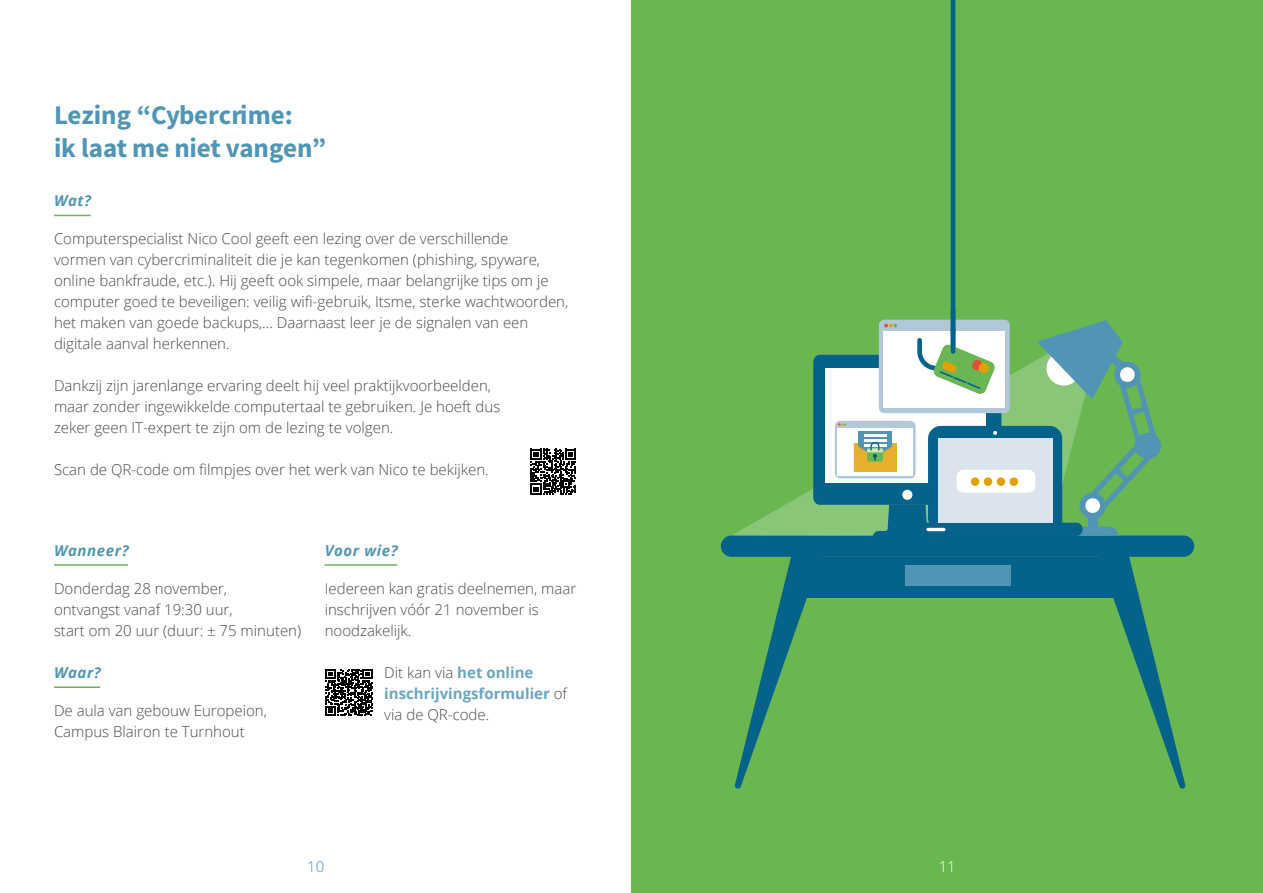
<style>
.page{position:relative;width:1263px;height:893px;background:#fff}
.page>*{position:absolute;margin:0;border:0;box-sizing:border-box;transform-origin:0 0}
.t1{font:27px/32.4px "Source Sans Variable";color:#5096b4}
.t2{font:300 15px/21px "Open Sans";color:#4a4a49}
.t3{font:700 15px/21px "Open Sans";color:#6ca5c0}
.t4{font:italic 700 15px "Open Sans";letter-spacing:.04em;color:#5096b4}
.t5{font:300 15px "Open Sans";color:#5096b4}
.t6{font:300 15px "Open Sans";color:#fff}
.s1{font-weight:300;color:#4a4a49}
</style>
<div class="page">
<div style="left:631px;top:0;width:632px;height:893px;background:#6ab651"></div>
<hr style="left:54px;top:215px;width:37px;height:1px;background:#6ab651">
<hr style="left:54px;top:564px;width:74px;height:2px;background:#6ab651">
<hr style="left:54px;top:686px;width:46px;height:2px;background:#6ab651">
<hr style="left:325px;top:564px;width:72px;height:2px;background:#6ab651">
<div style="left:721px;top:535px;width:473px;height:22px;background:#04628b;border-radius:11px"></div>
<div style="left:794px;top:557px;width:332px;height:40px;background:#04628b"></div>
<svg style="left:734px;top:556px;width:90px;height:233px"></svg>
<svg style="left:731px;top:354px;width:123px;height:182px"></svg>
<div style="left:813px;top:355px;width:188px;height:150px;background:#04628b;border-radius:7px"></div>
<div style="left:825px;top:368px;width:161px;height:114px;background:#fff"></div>
<svg style="left:835px;top:421px;width:81px;height:57px"></svg>
<div style="left:838px;top:428px;width:75px;height:47px;background:#fff"></div>
<svg style="left:838px;top:423px;width:8px;height:3px"></svg>
<hr style="left:951px;top:0;width:4px;height:332px;background:#04628b">
<svg style="left:854px;top:320px;width:332px;height:469px"></svg>
<svg style="left:326px;top:669px;width:47px;height:47px"></svg>
<svg style="left:530px;top:449px;width:46px;height:46px"></svg>
<h1 class="t1" style="left:54px;top:99px;width:274px">Lezing “Cybercrime:<br>ik laat me niet vangen”</h1>
<p class="t4" style="left:54px;top:190px;width:39px">Wat?</p>
<p class="t2" style="left:54px;top:228px;width:516px">Computerspecialist Nico Cool geeft een lezing over de verschillende<br>vormen van cybercriminaliteit die je kan tegenkomen (phishing, spyware, online bankfraude, etc.). Hij geeft ook simpele, maar belangrijke tips om je computer goed te beveiligen: veilig wifi-gebruik, Itsme, sterke wachtwoorden, het maken van goede backups,... Daarnaast leer je de signalen van een digitale aanval herkennen.</p>
<p class="t2" style="left:54px;top:375px;width:448px">Dankzij zijn jarenlange ervaring deelt hij veel praktijkvoorbeelden, maar zonder ingewikkelde computertaal te gebruiken. Je hoeft dus zeker geen IT-expert te zijn om de lezing te volgen.</p>
<p class="t2" style="left:54px;top:459px;width:436px">Scan de QR-code om filmpjes over het werk van Nico te bekijken.</p>
<p class="t4" style="left:54px;top:540px;width:76px">Wanneer?</p>
<p class="t2" style="left:54px;top:578px;width:249px">Donderdag 28 november,<br>ontvangst vanaf 19:30 uur,<br>start om 20 uur (duur: ± 75 minuten)</p>
<p class="t4" style="left:54px;top:662px;width:48px">Waar?</p>
<p class="t2" style="left:54px;top:700px;width:214px">De aula van gebouw Europeion,<br>Campus Blairon te Turnhout</p>
<p class="t4" style="left:325px;top:540px;width:74px">Voor wie?</p>
<p class="t2" style="left:325px;top:578px;width:253px">Iedereen kan gratis deelnemen, maar inschrijven vóór 21 november is noodzakelijk.</p>
<p class="t3" style="left:384px;top:662px;width:184px"><span class="s1">Dit kan via</span> het online inschrijvingsformulier <span class="s1">of via de QR-code.</span></p>
<p class="t5" style="left:307px;top:856px;width:19px">10</p>
<p class="t6" style="left:939px;top:856px;width:19px">11</p>
</div>
